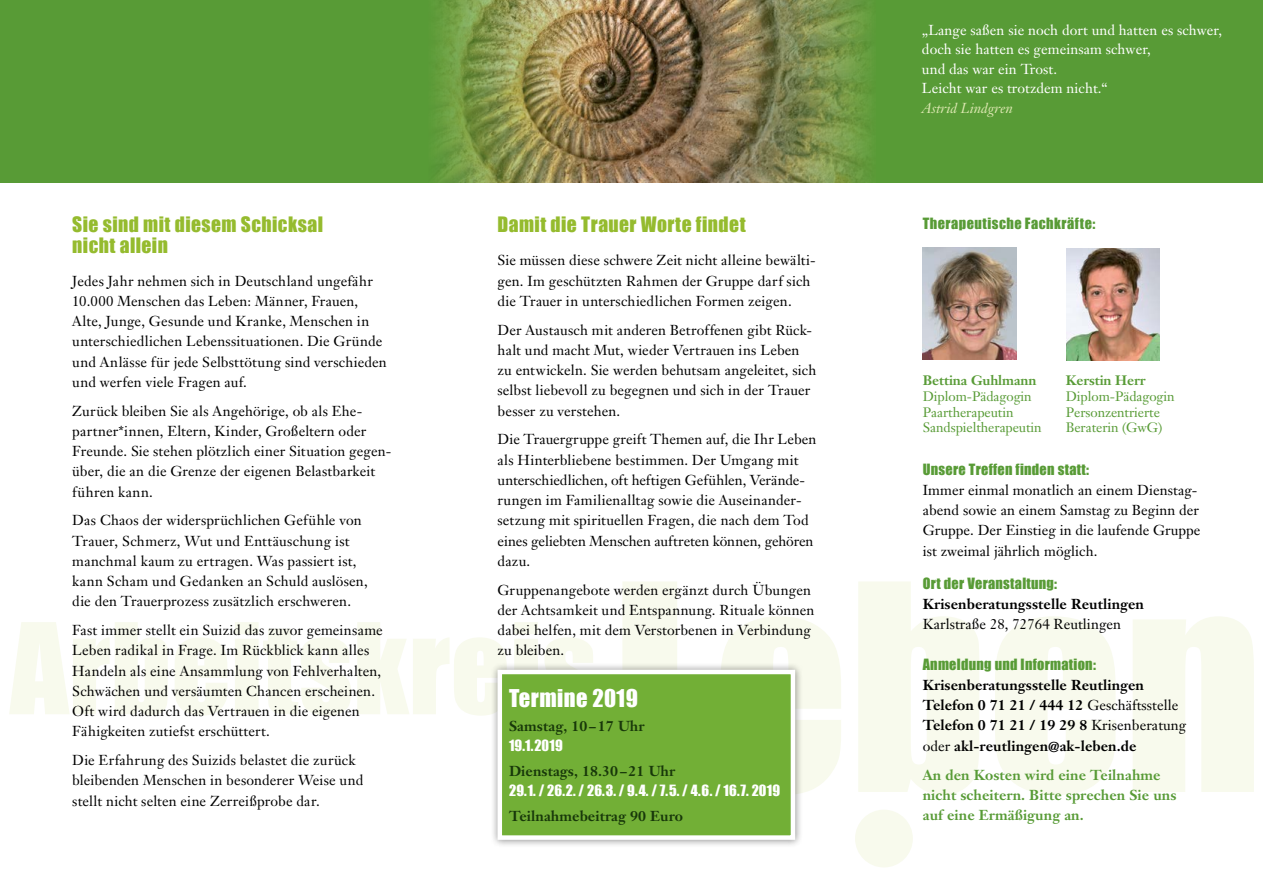
<style>
.page{position:relative;width:1263px;height:893px;background:#fff}
.page>*{position:absolute;margin:0;border:0;box-sizing:border-box;transform-origin:0 0}
.t1{font:22.5px "Impact";letter-spacing:.02em;color:#fff}
.t2{font:19.5px/20.2px "Impact";letter-spacing:.025em;color:#95bb2e}
.t3{font:14.25px/20.2px "Janson Text";letter-spacing:.01em;color:#000}
.t4{font:700 14.25px/20.2px "Janson Text";letter-spacing:.005em;color:#000}
.t5{font:14.25px/19.5px "Janson Text";letter-spacing:.005em;color:#fff}
.t6{font:14.25px "Impact";letter-spacing:.02em;color:#589b36}
.t7{font:700 14.25px/20.2px "Janson Text";letter-spacing:.005em;color:#589b36}
.t8{font:700 14.25px "Janson Text";letter-spacing:.005em;color:#18380a}
.t9{font:14.25px "Impact";letter-spacing:.01em;color:#fff}
.t10{font:italic 14.25px "Janson Text";letter-spacing:.005em;color:#dce8b1}
.t11{font:13.5px/15.8px "Janson Text";letter-spacing:-.005em;color:#589b36}
.t12{font:700 13.5px "Janson Text";letter-spacing:-.005em;color:#589b36}
.s1{font-weight:400}
</style>
<div class="page">
<svg style="left:9px;top:582px;width:1245px;height:285px"></svg>
<div style="left:0;top:0;width:1263px;height:183px;background:#589b36"></div>
<img style="left:435px;top:0;width:437px;height:183px">
<img style="left:1066px;top:248px;width:94px;height:112px">
<img style="left:923px;top:248px;width:93px;height:112px">
<div style="left:490px;top:662px;width:313px;height:186px;background:#000;opacity:.45"></div>
<div style="left:497px;top:670px;width:298px;height:170px;background:#72af36;border:4px solid #fff"></div>
<h2 class="t2" style="left:72px;top:214px;width:252px">Sie sind mit diesem Schicksal nicht allein</h2>
<p class="t3" style="left:72px;top:270px;width:316px">Jedes Jahr nehmen sich in Deutschland ungefähr 10.000 Menschen das Leben: Männer, Frauen, Alte, Junge, Gesunde und Kranke, Menschen in unterschiedlichen Lebenssituationen. Die Gründe und Anlässe für jede Selbsttötung sind verschieden und werfen viele Fragen auf.</p>
<p class="t3" style="left:72px;top:400px;width:319px">Zurück bleiben Sie als Angehörige, ob als Ehe&shy;partner*innen, Eltern, Kinder, Großeltern oder Freunde. Sie stehen plötzlich einer Situation gegen&shy;über, die an die Grenze der eigenen Belastbarkeit führen kann.</p>
<p class="t3" style="left:72px;top:510px;width:297px">Das Chaos der widersprüchlichen Gefühle von Trauer, Schmerz, Wut und Enttäuschung ist manchmal kaum zu ertragen. Was passiert ist, kann Scham und Gedanken an Schuld auslösen, die den Trauerprozess zusätzlich erschweren.</p>
<p class="t3" style="left:72px;top:620px;width:312px">Fast immer stellt ein Suizid das zuvor gemeinsame Leben radikal in Frage. Im Rückblick kann alles Handeln als eine Ansammlung von Fehlverhalten, Schwächen und versäumten Chancen erscheinen.<br>Oft wird dadurch das Vertrauen in die eigenen Fähigkeiten zutiefst erschüttert.</p>
<p class="t3" style="left:72px;top:750px;width:293px">Die Erfahrung des Suizids belastet die zurück bleibenden Menschen in besonderer Weise und stellt nicht selten eine Zerreißprobe dar.</p>
<h2 class="t2" style="left:497px;top:214px;width:250px">Damit die Trauer Worte findet</h2>
<p class="t3" style="left:497px;top:250px;width:320px">Sie müssen diese schwere Zeit nicht alleine bewälti&shy;gen. Im geschützten Rahmen der Gruppe darf sich die Trauer in unterschiedlichen Formen zeigen.</p>
<p class="t3" style="left:497px;top:319px;width:320px">Der Austausch mit anderen Betroffenen gibt Rück&shy;halt und macht Mut, wieder Vertrauen ins Leben zu entwickeln. Sie werden behutsam angeleitet, sich selbst liebevoll zu begegnen und sich in der Trauer besser zu verstehen.</p>
<p class="t3" style="left:497px;top:429px;width:320px">Die Trauergruppe greift Themen auf, die Ihr Leben als Hinterbliebene bestimmen. Der Umgang mit unterschiedlichen, oft heftigen Gefühlen, Verände&shy;rungen im Familienalltag sowie die Auseinander&shy;setzung mit spirituellen Fragen, die nach dem Tod eines geliebten Menschen auftreten können, gehören dazu.</p>
<p class="t3" style="left:497px;top:579px;width:318px">Gruppenangebote werden ergänzt durch Übungen der Achtsamkeit und Entspannung. Rituale können dabei helfen, mit dem Verstorbenen in Verbindung zu bleiben.</p>
<h1 class="t1" style="left:509px;top:680px;width:130px">Termine 2019</h1>
<p class="t8" style="left:509px;top:717px;width:137px">Samstag, 10–17 Uhr</p>
<p class="t9" style="left:509px;top:735px;width:55px">19.1.2019</p>
<p class="t8" style="left:509px;top:762px;width:168px">Dienstags, 18.30–21 Uhr</p>
<p class="t9" style="left:509px;top:779px;width:272px">29.1. / 26.2. / 26.3. / 9.4. / 7.5. / 4.6. / 16.7. 2019</p>
<p class="t8" style="left:509px;top:806px;width:175px">Teilnahmebeitrag 90 Euro</p>
<p class="t5" style="left:922px;top:20px;width:302px">„Lange saßen sie noch dort und hatten es schwer, doch sie hatten es gemeinsam schwer,<br>und das war ein Trost.<br>Leicht war es trotzdem nicht.“</p>
<p class="t10" style="left:922px;top:99px;width:93px">Astrid Lindgren</p>
<p class="t6" style="left:923px;top:212px;width:174px">Therapeutische Fachkräfte:</p>
<p class="t12" style="left:923px;top:372px;width:115px">Bettina Guhlmann</p>
<p class="t11" style="left:923px;top:388px;width:120px">Diplom-Pädagogin<br>Paartherapeutin<br>Sandspieltherapeutin</p>
<p class="t12" style="left:1066px;top:372px;width:81px">Kerstin Herr</p>
<p class="t11" style="left:1066px;top:388px;width:110px">Diplom-Pädagogin<br>Personzentrierte<br>Beraterin (GwG)</p>
<p class="t6" style="left:923px;top:458px;width:168px">Unsere Treffen finden statt:</p>
<p class="t3" style="left:923px;top:480px;width:279px">Immer einmal monatlich an einem Dienstag&shy;abend sowie an einem Samstag zu Beginn der Gruppe. Der Einstieg in die laufende Gruppe ist zweimal jährlich möglich.</p>
<p class="t6" style="left:923px;top:572px;width:136px">Ort der Veranstaltung:</p>
<p class="t4" style="left:923px;top:594px;width:223px">Krisenberatungsstelle Reutlingen</p>
<p class="t3" style="left:923px;top:614px;width:200px">Karlstraße 28, 72764 Reutlingen</p>
<p class="t6" style="left:923px;top:653px;width:175px">Anmeldung und Information:</p>
<p class="t4" style="left:923px;top:675px;width:265px">Krisenberatungsstelle Reutlingen Telefon 0 71 21 / 444 12 <span class="s1">Geschäftsstelle </span>Telefon 0 71 21 / 19 29 8 <span class="s1">Krisenberatung oder</span> akl-reutlingen@ak-leben.de</p>
<p class="t7" style="left:923px;top:764px;width:255px">An den Kosten wird eine Teilnahme nicht scheitern. Bitte sprechen Sie uns auf eine Ermäßigung an.</p>
</div>
